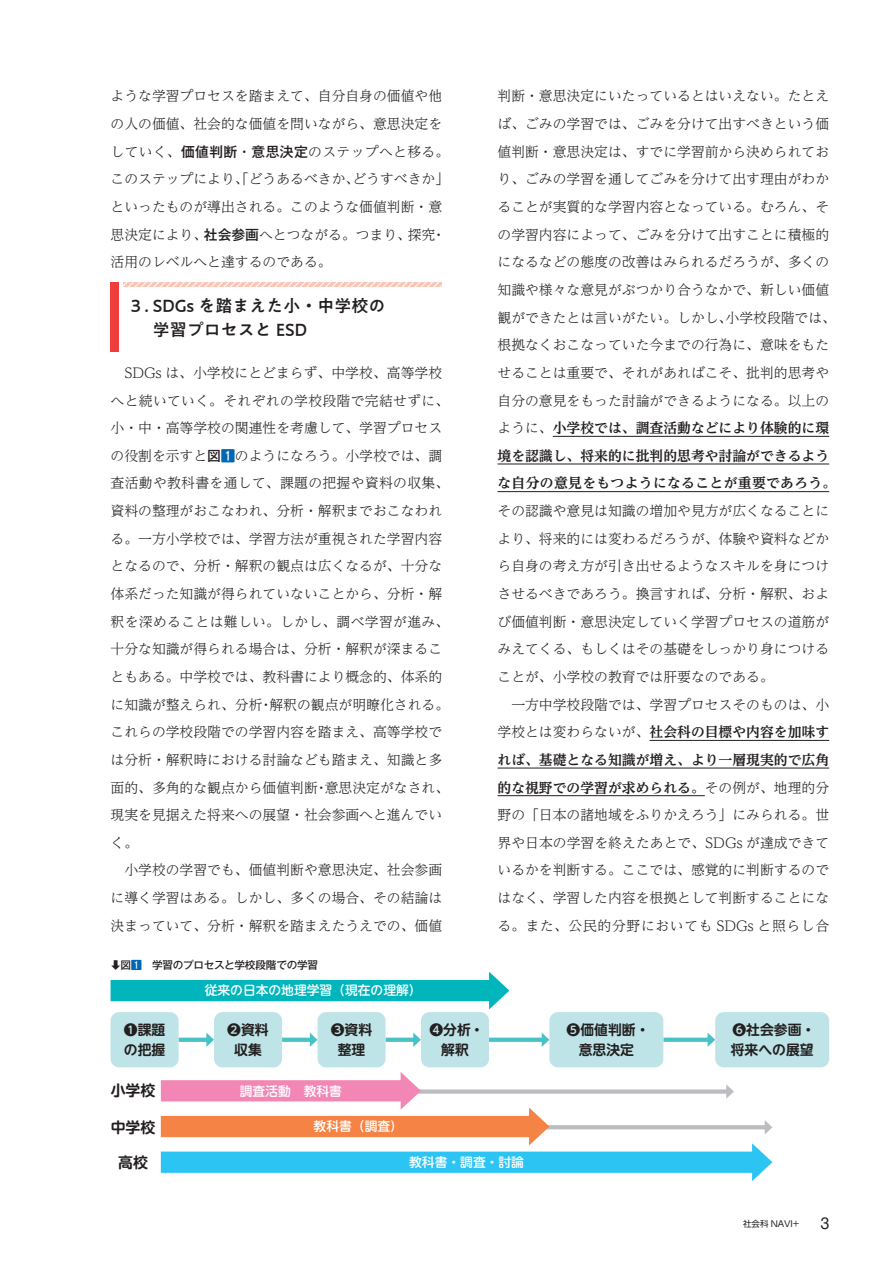
<style>
.page{position:relative;width:893px;height:1263px;background:#fff}
.page>*{position:absolute;margin:0;border:0;box-sizing:border-box;transform-origin:0 0}
.t1{font:500 16.95px/23.4px "PA1 Gothic Std N";color:#231f20}
.t2{font:700 14.85px "UD Shin M Go Pr 6 N De";color:#231f20}
.t3{font:300 13.8px/27.6px "UD Reimin Pr 6 N";color:#231f20}
.t4{font:700 13.8px/19.2px "UD Shin M Go Pr 6 N De";color:#231f20;text-align:center}
.t5{font:13.8px "Ntoday Std Regular KL";color:#231f20}
.t6{font:500 12.75px "UD Shin M Go Pr 6 N";color:#fff}
.t7{font:500 10.65px "Gothic MB101 Pr 6 N";letter-spacing:-.025em;color:#231f20}
.t8{font:8.55px "UD Shin Go Pr 6 N";color:#231f20}
.s1{font-family:"Gothic MB101 Pr 6 N";font-weight:500}
.s2{font-family:"Gothic MB101 Pr 6 N";font-weight:500;color:#0166b3}
.s3{color:#0166b3}
.s4{font-weight:700}
</style>
<div class="page">
<hr style="left:553px;top:436px;width:276px;height:1px;background:#231f20">
<hr style="left:497px;top:464px;width:332px;height:1px;background:#231f20">
<hr style="left:497px;top:491px;width:332px;height:1px;background:#231f20">
<hr style="left:649px;top:740px;width:180px;height:1px;background:#231f20">
<hr style="left:497px;top:768px;width:332px;height:1px;background:#231f20">
<hr style="left:497px;top:795px;width:208px;height:1px;background:#231f20">
<div style="left:111px;top:283px;width:8px;height:69px;background:#ee3d3c"></div>
<svg style="left:123px;top:283px;width:319px;height:4px"></svg>
<div style="left:179px;top:1037px;width:29px;height:5px;background:#47c2c8"></div>
<svg style="left:206px;top:1032px;width:8px;height:15px"></svg>
<div style="left:282px;top:1037px;width:29px;height:5px;background:#47c2c8"></div>
<svg style="left:310px;top:1033px;width:7px;height:14px"></svg>
<div style="left:386px;top:1037px;width:29px;height:5px;background:#47c2c8"></div>
<svg style="left:413px;top:1032px;width:8px;height:15px"></svg>
<div style="left:485px;top:1037px;width:58px;height:5px;background:#47c2c8"></div>
<svg style="left:542px;top:1033px;width:7px;height:14px"></svg>
<div style="left:663px;top:1037px;width:46px;height:5px;background:#47c2c8"></div>
<svg style="left:707px;top:1032px;width:8px;height:15px"></svg>
<div style="left:111px;top:1012px;width:68px;height:55px;background:#bee4e8;border-radius:9px"></div>
<div style="left:214px;top:1012px;width:68px;height:55px;background:#bee4e8;border-radius:9px"></div>
<div style="left:317px;top:1012px;width:69px;height:55px;background:#bee4e8;border-radius:9px"></div>
<div style="left:421px;top:1012px;width:68px;height:55px;background:#bee4e8;border-radius:9px"></div>
<div style="left:549px;top:1012px;width:114px;height:55px;background:#bee4e8;border-radius:9px"></div>
<div style="left:715px;top:1012px;width:114px;height:55px;background:#bee4e8;border-radius:9px"></div>
<div style="left:111px;top:980px;width:386px;height:21px;background:#00b6bc"></div>
<svg style="left:489px;top:972px;width:20px;height:37px"></svg>
<div style="left:380px;top:1089px;width:348px;height:5px;background:#bcbdc0"></div>
<svg style="left:726px;top:1084px;width:8px;height:15px"></svg>
<div style="left:161px;top:1080px;width:248px;height:21px;background:#f287b6"></div>
<svg style="left:401px;top:1072px;width:20px;height:38px"></svg>
<hr style="left:418px;top:1125px;width:348px;height:4px;background:#bcbdc0">
<svg style="left:765px;top:1120px;width:7px;height:14px"></svg>
<div style="left:161px;top:1116px;width:376px;height:21px;background:#f58345"></div>
<svg style="left:529px;top:1107px;width:20px;height:38px"></svg>
<div style="left:161px;top:1151px;width:599px;height:22px;background:#2bc4f3"></div>
<svg style="left:752px;top:1143px;width:20px;height:38px"></svg>
<p class="t3" style="left:111px;top:82px;width:340px">ような学習プロセスを踏まえて、自分自身の価値や他の人の価値、社会的な価値を問いながら、意思決定をしていく、<span class="s1">価値判断・意思決定</span>のステップへと移る。このステップにより、「どうあるべきか、どうすべきか」といったものが導出される。このような価値判断・意思決定により、<span class="s1">社会参画</span>へとつながる。つまり、探究・活用のレベルへと達するのである。</p>
<p class="t1" style="left:153px;top:296px;width:234px;text-indent:-25px">３. SDGs を踏まえた小・中学校の学習プロセスと ESD</p>
<p class="t3" style="left:111px;top:358px;width:340px">　SDGs は、小学校にとどまらず、中学校、高等学校へと続いていく。それぞれの学校段階で完結せずに、小・中・高等学校の関連性を考慮して、学習プロセスの役割を示すと<span class="s1">図</span><span class="s2">1</span>のようになろう。小学校では、調査活動や教科書を通して、課題の把握や資料の収集、資料の整理がおこなわれ、分析・解釈までおこなわれる。一方小学校では、学習方法が重視された学習内容となるので、分析・解釈の観点は広くなるが、十分な体系だった知識が得られていないことから、分析・解釈を深めることは難しい。しかし、調べ学習が進み、十分な知識が得られる場合は、分析・解釈が深まることもある。中学校では、教科書により概念的、体系的に知識が整えられ、分析・解釈の観点が明瞭化される。これらの学校段階での学習内容を踏まえ、高等学校では分析・解釈時における討論なども踏まえ、知識と多面的、多角的な観点から価値判断・意思決定がなされ、現実を見据えた将来への展望・社会参画へと進んでいく。<br>　小学校の学習でも、価値判断や意思決定、社会参画に導く学習はある。しかし、多くの場合、その結論は決まっていて、分析・解釈を踏まえたうえでの、価値</p>
<p class="t7" style="left:110px;top:956px;width:209px">⬇図<span class="s3">1</span>　学習のプロセスと学校段階での学習</p>
<p class="t6" style="left:205px;top:980px;width:218px">従来の日本の地理学習（現在の理解）</p>
<p class="t3" style="left:497px;top:82px;width:340px">判断・意思決定にいたっているとはいえない。たとえば、ごみの学習では、ごみを分けて出すべきという価値判断・意思決定は、すでに学習前から決められており、ごみの学習を通してごみを分けて出す理由がわかることが実質的な学習内容となっている。むろん、その学習内容によって、ごみを分けて出すことに積極的になるなどの態度の改善はみられるだろうが、多くの知識や様々な意見がぶつかり合うなかで、新しい価値観ができたとは言いがたい。しかし、小学校段階では、根拠なくおこなっていた今までの行為に、意味をもたせることは重要で、それがあればこそ、批判的思考や自分の意見をもった討論ができるようになる。以上のように、<span class="s4">小学校では、調査活動などにより体験的に環境を認識し、将来的に批判的思考や討論ができるような自分の意見をもつようになることが重要であろう。</span></p>
<p class="t3" style="left:497px;top:497px;width:333px">その認識や意見は知識の増加や見方が広くなることにより、将来的には変わるだろうが、体験や資料などから自身の考え方が引き出せるようなスキルを身につけさせるべきであろう。換言すれば、分析・解釈、および価値判断・意思決定していく学習プロセスの道筋がみえてくる、もしくはその基礎をしっかり身につけることが、小学校の教育では肝要なのである。<br>　一方中学校段階では、学習プロセスそのものは、小学校とは変わらないが、<span class="s4">社会科の目標や内容を加味すれば、基礎となる知識が増え、より一層現実的で広角的な視野での学習が求められる。</span>その例が、地理的分野の「日本の諸地域をふりかえろう」にみられる。世界や日本の学習を終えたあとで、SDGs が達成できているかを判断する。ここでは、感覚的に判断するのではなく、学習した内容を根拠として判断することになる。また、公民的分野においても SDGs と照らし合</p>
<p class="t4" style="left:124px;top:1020px;width:43px;text-align:left">❶課題の把握</p>
<p class="t4" style="left:227px;top:1020px;width:43px">❷資料収集</p>
<p class="t4" style="left:331px;top:1020px;width:43px">❸資料整理</p>
<p class="t4" style="left:429px;top:1020px;width:56px">❹分析・解釈</p>
<p class="t4" style="left:567px;top:1020px;width:84px">❺価値判断・意思決定</p>
<p class="t4" style="left:731px;top:1020px;width:86px;text-align:left">❻社会参画・将来への展望</p>
<p class="t2" style="left:111px;top:1078px;width:46px">小学校</p>
<p class="t6" style="left:240px;top:1080px;width:104px">調査活動　教科書</p>
<p class="t2" style="left:111px;top:1115px;width:46px">中学校</p>
<p class="t6" style="left:314px;top:1116px;width:91px">教科書（調査）</p>
<p class="t2" style="left:118px;top:1149px;width:31px">高校</p>
<p class="t6" style="left:409px;top:1151px;width:116px">教科書・調査・討論</p>
<p class="t8" style="left:743px;top:1217px;width:58px">社会科 NAVI+</p>
<p class="t5" style="left:820px;top:1214px;width:10px">3</p>
</div>
